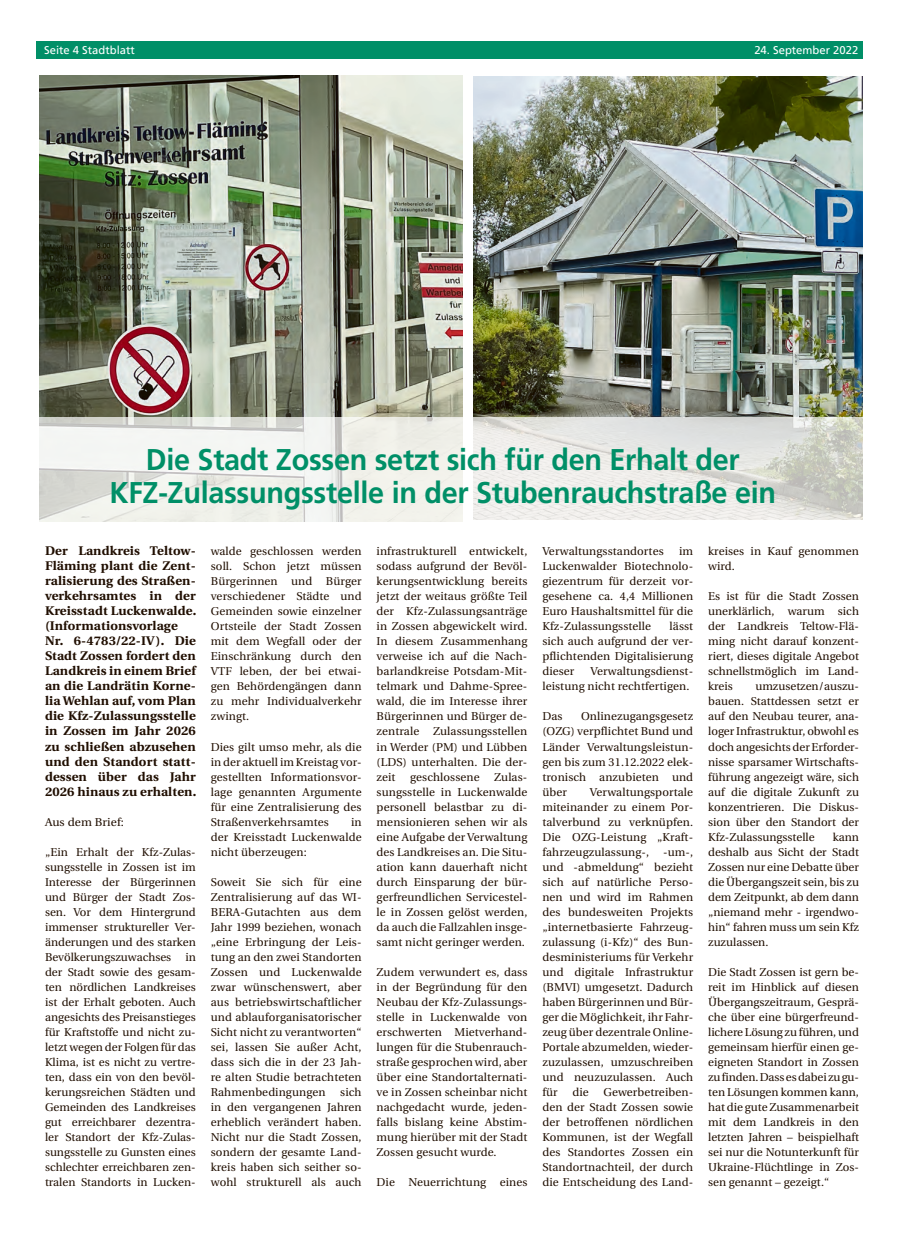
<style>
.page{position:relative;width:904px;height:1241px;background:#fff}
.page>*{position:absolute;margin:0;border:0;box-sizing:border-box;transform-origin:0 0}
.t1{font:700 30px/32.5px "Frutiger LT Std";letter-spacing:-.01em;color:#008f67;text-align:center;scale:.96 1}
.t2{font:700 12.5px/15px "Utopia";letter-spacing:.01em;color:#200e00;scale:1.04 1}
.t3{font:11.38px/15px "Utopia";letter-spacing:.01em;color:#200e00;text-align:justify}
.t4{font:11.38px "Utopia";letter-spacing:.01em;color:#200e00;scale:1.04 1}
.t5{font:11.25px "Frutiger LT Std";color:#fff}
.t6{font:11.25px "Frutiger LT Pro";color:#fff}
</style>
<div class="page">
<div style="left:36px;top:41px;width:827px;height:18px;background:#008f67"></div>
<img style="left:40px;top:75px;width:422px;height:342px">
<img style="left:473px;top:76px;width:389px;height:341px">
<svg style="left:39px;top:417px;width:824px;height:105px;fill:#efeee9"></svg>
<p class="t5" style="left:44px;top:43px;width:92px">Seite 4 Stadtblatt</p>
<p class="t6" style="left:754px;top:43px;width:105px">24. September 2022</p>
<h1 class="t1" style="left:109px;top:443px;width:696px">Die Stadt Zossen setzt sich für den Erhalt der<br>KFZ-Zulassungsstelle in der Stubenrauchstraße ein</h1>
<p class="t2" style="left:45px;top:543px;width:147px">Der Landkreis Teltow-<br>Fläming plant die Zent&shy;ralisierung des Straßen&shy;verkehrsamtes in der<br>Kreisstadt Luckenwalde. (Informationsvorlage<br>Nr. 6-4783/22-IV). Die<br>Stadt Zossen fordert den<br>Landkreis in einem Brief an die Landrätin Korne&shy;lia Wehlan auf, vom Plan die Kfz-Zulassungsstelle in Zossen im Jahr 2026 zu schließen abzusehen und den Standort statt&shy;dessen über das Jahr<br>2026 hinaus zu erhalten.</p>
<p class="t4" style="left:45px;top:815px;width:77px">Aus dem Brief:</p>
<p class="t3" style="left:45px;top:844px;width:152px">„Ein Erhalt der Kfz-Zulas&shy;sungsstelle in Zossen ist im Interesse der Bürgerinnen und Bürger der Stadt Zos&shy;sen. Vor dem Hintergrund immenser struktureller Ver&shy;änderungen und des starken Bevölkerungszuwachses in der Stadt sowie des gesam&shy;ten nördlichen Landkreises ist der Erhalt geboten. Auch angesichts des Preisanstieges für Kraftstoffe und nicht zu&shy;letzt wegen der Folgen für das Klima, ist es nicht zu vertre&shy;ten, dass ein von den bevöl&shy;kerungsreichen Städten und Gemeinden des Landkreises gut erreichbarer dezentra&shy;ler Standort der Kfz-Zulas&shy;sungsstelle zu Gunsten eines schlechter erreichbaren zen&shy;tralen Standorts in Lucken-</p>
<p class="t3" style="left:211px;top:544px;width:152px">walde geschlossen werden soll. Schon jetzt müssen Bürgerinnen und Bürger verschiedener Städte und Gemeinden sowie einzelner Ortsteile der Stadt Zossen mit dem Wegfall oder der Einschränkung durch den VTF leben, der bei etwai&shy;gen Behördengängen dann zu mehr Individualverkehr zwingt.</p>
<p class="t3" style="left:211px;top:739px;width:152px">Dies gilt umso mehr, als die in der aktuell im Kreistag vor&shy;gestellten Informationsvor&shy;lage genannten Argumente für eine Zentralisierung des Straßenverkehrsamtes</p>
<p class="t3" style="left:211px;top:814px;width:152px;text-indent:140px">in der Kreisstadt Luckenwalde nicht überzeugen:</p>
<p class="t3" style="left:211px;top:874px;width:152px">Soweit Sie sich für eine Zentralisierung auf das WI-BERA-Gutachten aus dem Jahr 1999 beziehen, wonach „eine Erbringung der Leis&shy;tung an den zwei Standorten Zossen und Luckenwalde zwar wünschenswert, aber aus betriebswirtschaftlicher und ablauforganisatorischer Sicht nicht zu verantworten“ sei, lassen Sie außer Acht, dass sich die in der 23 Jah&shy;re alten Studie betrachteten Rahmenbedingungen</p>
<p class="t3" style="left:211px;top:1084px;width:152px;text-indent:129px">sich in den vergangenen Jahren erheblich verändert haben.<br>Nicht nur die Stadt Zossen, sondern der gesamte Land&shy;kreis haben sich seither so&shy;wohl strukturell als auch</p>
<p class="t3" style="left:376px;top:544px;width:152px">infrastrukturell entwickelt, sodass aufgrund der Bevöl&shy;kerungsentwicklung bereits jetzt der weitaus größte Teil der Kfz-Zulassungsanträge in Zossen abgewickelt wird.<br>In diesem Zusammenhang verweise ich auf die Nach&shy;barlandkreise Potsdam-Mit&shy;telmark und Dahme-Spree&shy;wald, die im Interesse ihrer Bürgerinnen und Bürger de&shy;zentrale Zulassungsstellen in Werder (PM) und Lübben (LDS) unterhalten. Die der&shy;zeit</p>
<p class="t3" style="left:376px;top:769px;width:152px;text-indent:118px">Zulas&shy;sungsstelle in Luckenwalde personell belastbar zu di&shy;mensionieren sehen wir als eine Aufgabe der Verwaltung des Landkreises an. Die Situ&shy;ation kann dauerhaft nicht durch Einsparung der bür&shy;gerfreundlichen Servicestel&shy;le in Zossen gelöst werden, da auch die Fallzahlen insge&shy;samt nicht geringer werden.</p>
<p class="t3" style="left:376px;top:964px;width:152px">Zudem verwundert es, dass in der Begründung für den Neubau der Kfz-Zulassungs&shy;stelle in Luckenwalde von erschwerten Mietverhand&shy;lungen für die Stubenrauch&shy;straße gesprochen wird, aber über eine Standortalternati&shy;ve in Zossen scheinbar nicht nachgedacht wurde, jeden&shy;falls bislang keine Abstim&shy;mung hierüber mit der Stadt Zossen gesucht wurde.</p>
<p class="t3" style="left:376px;top:1174px;width:152px">Die Neuerrichtung eines</p>
<p class="t3" style="left:410px;top:769px;width:71px">geschlossene</p>
<p class="t3" style="left:542px;top:544px;width:123px">Verwaltungsstandortes</p>
<p class="t3" style="left:542px;top:544px;width:152px;text-indent:137px">im Luckenwalder Biotechnolo&shy;giezentrum für derzeit vor&shy;gesehene ca. 4,4 Millionen Euro Haushaltsmittel für die Kfz-Zulassungsstelle</p>
<p class="t3" style="left:542px;top:619px;width:152px;text-indent:127px">lässt sich auch aufgrund der ver&shy;pflichtenden Digitalisierung dieser</p>
<p class="t3" style="left:542px;top:664px;width:152px;text-indent:48px">Verwaltungsdienst&shy;leistung nicht rechtfertigen.</p>
<p class="t3" style="left:542px;top:709px;width:22px">Das</p>
<p class="t3" style="left:542px;top:709px;width:152px;text-indent:39px">Onlinezugangsgesetz (OZG) verpflichtet Bund und Länder Verwaltungsleistun&shy;gen bis zum 31.12.2022 elek&shy;tronisch anzubieten und über</p>
<p class="t3" style="left:542px;top:784px;width:152px;text-indent:48px">Verwaltungsportale miteinander zu einem Por&shy;talverbund zu verknüpfen.<br>Die OZG-Leistung „Kraft&shy;fahrzeugzulassung-, -um-, und -abmeldung“ bezieht sich auf natürliche Perso&shy;nen und wird im Rahmen des bundesweiten Projekts „internetbasierte Fahrzeug&shy;zulassung (i-Kfz)“ des Bun&shy;desministeriums für Verkehr und digitale Infrastruktur (BMVI) umgesetzt. Dadurch haben Bürgerinnen und Bür&shy;ger die Möglichkeit, ihr Fahr&shy;zeug über dezentrale Online-Portale abzumelden, wieder&shy;zuzulassen, umzuschreiben und neuzuzulassen. Auch für</p>
<p class="t3" style="left:542px;top:1084px;width:152px;text-indent:61px">Gewerbetreiben&shy;den der Stadt Zossen sowie der betroffenen nördlichen Kommunen, ist der Wegfall des Standortes Zossen ein Standortnachteil, der durch die Entscheidung des Land-</p>
<p class="t3" style="left:572px;top:1084px;width:18px">die</p>
<p class="t3" style="left:708px;top:544px;width:152px">kreises in Kauf genommen wird.</p>
<p class="t3" style="left:708px;top:589px;width:152px">Es ist für die Stadt Zossen unerklärlich, warum sich der Landkreis Teltow-Flä&shy;ming nicht darauf konzent&shy;riert, dieses digitale Angebot schnellstmöglich im Land&shy;kreis</p>
<p class="t3" style="left:708px;top:679px;width:152px;text-indent:47px">umzusetzen/auszu&shy;bauen. Stattdessen setzt er auf den Neubau teurer, ana&shy;loger Infrastruktur, obwohl es doch angesichts der Erforder&shy;nisse sparsamer Wirtschafts&shy;führung angezeigt wäre, sich auf die digitale Zukunft zu konzentrieren. Die Diskus&shy;sion über den Standort der Kfz-Zulassungsstelle</p>
<p class="t3" style="left:708px;top:829px;width:152px;text-indent:124px">kann deshalb aus Sicht der Stadt Zossen nur eine Debatte über die Übergangszeit sein, bis zu dem Zeitpunkt, ab dem dann „niemand mehr - irgendwo&shy;hin“ fahren muss um sein Kfz zuzulassen.</p>
<p class="t3" style="left:708px;top:964px;width:152px">Die Stadt Zossen ist gern be&shy;reit im Hinblick auf diesen Übergangszeitraum, Gesprä&shy;che über eine bürgerfreund&shy;lichere Lösung zu führen, und gemeinsam hierfür einen ge&shy;eigneten Standort in Zossen zu finden. Dass es dabei zu gu&shy;ten Lösungen kommen kann, hat die gute Zusammenarbeit mit dem Landkreis in den letzten Jahren – beispielhaft sei nur die Notunterkunft für Ukraine-Flüchtlinge in Zos&shy;sen genannt – gezeigt.“</p>
</div>
